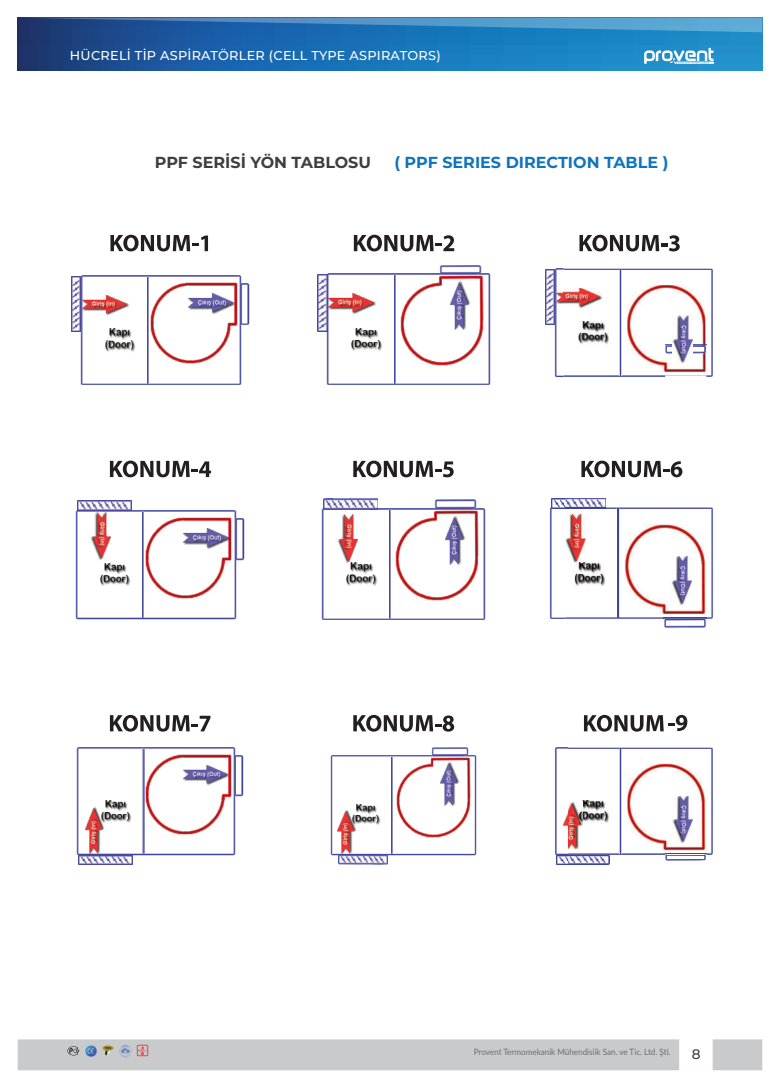
<style>
.page{position:relative;width:780px;height:1088px;background:#fff}
.page>*{position:absolute;margin:0;border:0;box-sizing:border-box;transform-origin:0 0}
.t1{font:700 16px "Montserrat";color:#1074bc}
.t2{font:700 16px "Montserrat";color:#3e3e3f}
.t3{font:500 13.75px "Montserrat";color:#3e3e3f}
.t4{font:500 12.88px "Montserrat";letter-spacing:.02em;color:#fff}
.t5{font:8.75px "Lato";color:#6d6e71;scale:.93 1}
</style>
<div class="page">
<svg style="left:18px;top:32px;width:744px;height:38px;background:#1a6daf"></svg>
<svg style="left:18px;top:18px;width:744px;height:14px;background:#387cb5"></svg>
<svg style="left:644px;top:48px;width:70px;height:17px"></svg>
<svg style="left:18px;top:1039px;width:744px;height:31px;background:#cbcbcd"></svg>
<img style="left:76px;top:509px;width:160px;height:111px">
<img style="left:146px;top:517px;width:86px;height:81px">
<img style="left:234px;top:517px;width:10px;height:43px">
<img style="left:77px;top:501px;width:54px;height:9px">
<img style="left:100px;top:564px;width:31px;height:23px">
<img style="left:90px;top:512px;width:20px;height:48px">
<img style="left:183px;top:529px;width:47px;height:20px">
<img style="left:142px;top:511px;width:2px;height:107px">
<img style="left:549px;top:507px;width:16px;height:112px">
<img style="left:551px;top:498px;width:14px;height:10px">
<img style="left:321px;top:508px;width:164px;height:112px">
<img style="left:395px;top:510px;width:83px;height:91px">
<img style="left:434px;top:499px;width:43px;height:10px">
<img style="left:323px;top:499px;width:55px;height:10px">
<img style="left:347px;top:563px;width:30px;height:24px">
<img style="left:337px;top:515px;width:20px;height:48px">
<img style="left:445px;top:515px;width:20px;height:49px">
<img style="left:388px;top:510px;width:3px;height:108px">
<img style="left:80px;top:275px;width:162px;height:110px">
<img style="left:151px;top:283px;width:86px;height:81px">
<img style="left:240px;top:283px;width:9px;height:42px">
<img style="left:71px;top:277px;width:10px;height:55px">
<img style="left:105px;top:329px;width:30px;height:23px">
<img style="left:82px;top:295px;width:47px;height:21px">
<img style="left:188px;top:294px;width:48px;height:20px">
<img style="left:146px;top:277px;width:3px;height:107px">
<img style="left:326px;top:273px;width:164px;height:112px">
<img style="left:400px;top:276px;width:83px;height:90px">
<img style="left:439px;top:265px;width:42px;height:10px">
<img style="left:317px;top:275px;width:10px;height:56px">
<img style="left:351px;top:328px;width:31px;height:24px">
<img style="left:328px;top:294px;width:48px;height:21px">
<img style="left:450px;top:280px;width:21px;height:49px">
<img style="left:393px;top:275px;width:3px;height:109px">
<img style="left:554px;top:268px;width:159px;height:109px">
<img style="left:545px;top:270px;width:10px;height:54px">
<img style="left:556px;top:288px;width:46px;height:20px">
<svg style="left:110px;top:235px;width:98px;height:16px"></svg>
<svg style="left:354px;top:235px;width:100px;height:16px"></svg>
<svg style="left:110px;top:461px;width:101px;height:16px"></svg>
<svg style="left:353px;top:461px;width:100px;height:16px"></svg>
<img style="left:77px;top:747px;width:158px;height:109px">
<img style="left:146px;top:755px;width:85px;height:79px">
<img style="left:233px;top:755px;width:10px;height:41px">
<img style="left:79px;top:855px;width:53px;height:9px">
<img style="left:101px;top:800px;width:30px;height:23px">
<img style="left:85px;top:806px;width:20px;height:47px">
<img style="left:183px;top:766px;width:46px;height:20px">
<img style="left:142px;top:749px;width:2px;height:105px">
<img style="left:555px;top:747px;width:158px;height:109px">
<svg style="left:556px;top:855px;width:12px;height:9px"></svg>
<img style="left:563px;top:802px;width:5px;height:47px">
<img style="left:330px;top:755px;width:146px;height:100px">
<img style="left:396px;top:757px;width:74px;height:81px">
<img style="left:431px;top:747px;width:38px;height:9px">
<img style="left:338px;top:854px;width:49px;height:10px">
<img style="left:352px;top:804px;width:28px;height:21px">
<img style="left:338px;top:809px;width:18px;height:44px">
<img style="left:441px;top:761px;width:18px;height:44px">
<img style="left:390px;top:756px;width:2px;height:97px">
<svg style="left:110px;top:715px;width:100px;height:17px"></svg>
<svg style="left:353px;top:715px;width:101px;height:17px"></svg>
<img style="left:565px;top:507px;width:148px;height:112px">
<img style="left:624px;top:524px;width:81px;height:90px">
<img style="left:663px;top:618px;width:43px;height:10px">
<img style="left:565px;top:498px;width:41px;height:10px">
<img style="left:574px;top:562px;width:31px;height:24px">
<img style="left:565px;top:514px;width:20px;height:49px">
<img style="left:671px;top:556px;width:20px;height:49px">
<img style="left:616px;top:509px;width:3px;height:108px">
<img style="left:627px;top:285px;width:78px;height:87px">
<img style="left:665px;top:344px;width:41px;height:10px">
<img style="left:578px;top:321px;width:30px;height:24px">
<img style="left:672px;top:316px;width:20px;height:47px">
<img style="left:619px;top:270px;width:2px;height:105px">
<img style="left:579px;top:235px;width:28px;height:16px">
<img style="left:610px;top:235px;width:13px;height:16px">
<img style="left:626px;top:235px;width:13px;height:16px">
<img style="left:641px;top:235px;width:18px;height:16px">
<svg style="left:661px;top:244px;width:6px;height:2px"></svg>
<img style="left:669px;top:235px;width:10px;height:16px">
<img style="left:581px;top:461px;width:28px;height:16px">
<img style="left:612px;top:461px;width:13px;height:16px">
<img style="left:628px;top:461px;width:13px;height:16px">
<img style="left:643px;top:461px;width:18px;height:16px">
<svg style="left:663px;top:469px;width:6px;height:3px"></svg>
<img style="left:670px;top:461px;width:12px;height:16px">
<img style="left:627px;top:763px;width:78px;height:87px">
<img style="left:665px;top:855px;width:41px;height:6px">
<img style="left:665px;top:853px;width:41px;height:2px">
<img style="left:568px;top:855px;width:41px;height:9px">
<img style="left:579px;top:800px;width:30px;height:23px">
<img style="left:568px;top:802px;width:14px;height:47px">
<img style="left:579px;top:802px;width:3px;height:21px">
<img style="left:672px;top:796px;width:20px;height:47px">
<img style="left:619px;top:749px;width:3px;height:105px">
<img style="left:584px;top:715px;width:28px;height:17px">
<img style="left:614px;top:715px;width:13px;height:16px">
<img style="left:630px;top:715px;width:13px;height:17px">
<img style="left:646px;top:715px;width:17px;height:16px">
<svg style="left:668px;top:723px;width:6px;height:3px"></svg>
<img style="left:675px;top:715px;width:12px;height:16px">
<h3 class="t4" style="left:70px;top:49px;width:372px">HÜCRELİ TİP ASPİRATÖRLER (CELL TYPE ASPIRATORS)</h3>
<h1 class="t2" style="left:155px;top:153px;width:218px">PPF SERİSİ YÖN TABLOSU</h1>
<h1 class="t1" style="left:394px;top:153px;width:275px">( PPF SERIES DIRECTION TABLE )</h1>
<p class="t5" style="left:474px;top:1046px;width:213px">Provent Termomekanik Mühendislik San. ve Tic. Ltd. Şti.</p>
<h2 class="t3" style="left:691px;top:1046px;width:10px">8</h2>
</div>
